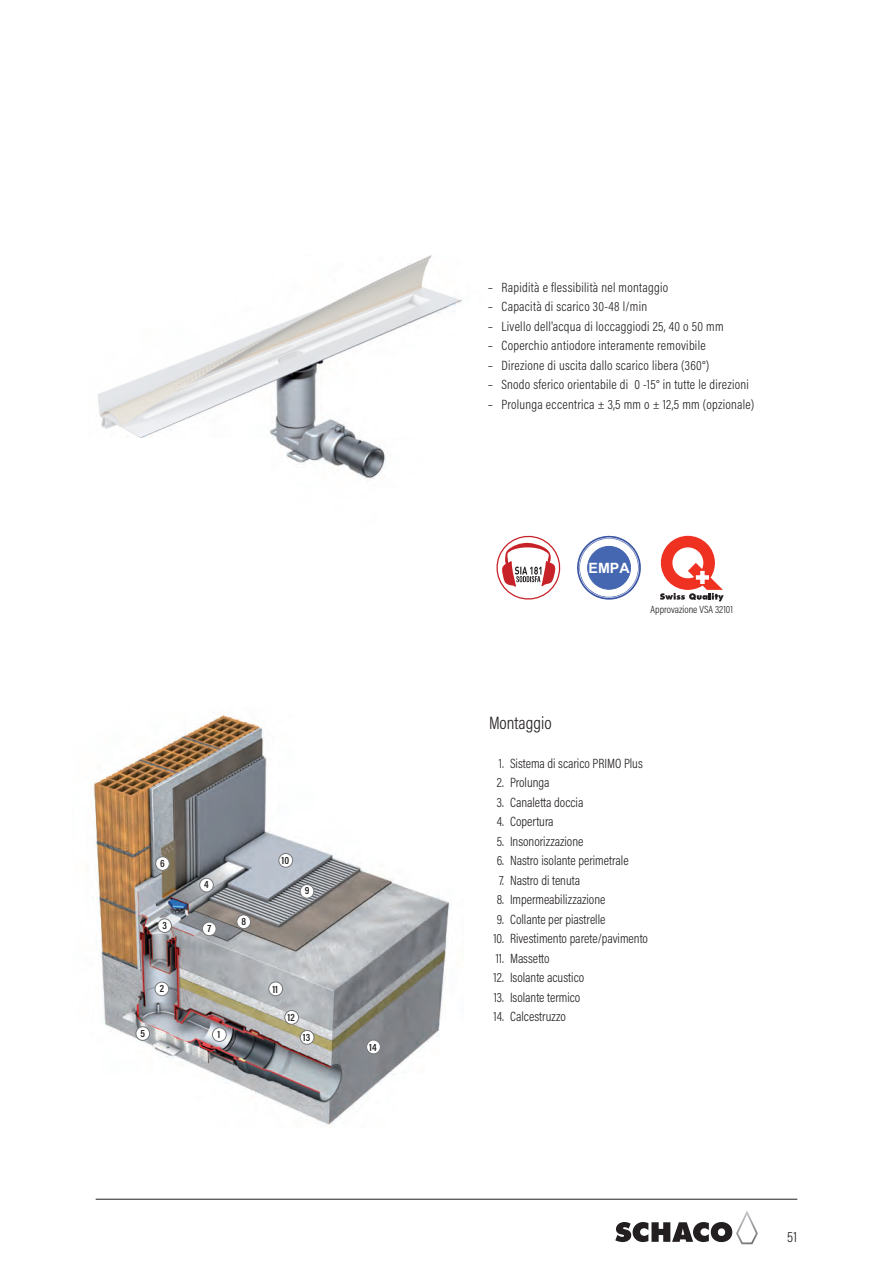
<style>
.page{position:relative;width:893px;height:1263px;background:#fff}
.page>*{position:absolute;margin:0;border:0;box-sizing:border-box;transform-origin:0 0}
.t1{font:300 18px "Acumin Pro Cond";color:#231f20}
.t2{font:300 15px "Acumin Pro Cond";color:#231f20}
.t3{font:700 14.25px "Arial";color:#fff}
.t4{font:300 13.5px "Acumin Pro Cond";letter-spacing:.01em;color:#231f20}
.t5{font:600 10.65px "Acumin Pro Cond";letter-spacing:.02em;color:#231f20}
.t6{font:300 10.5px "Acumin Pro Cond";color:#231f20}
</style>
<div class="page">
<hr style="left:96px;top:1199px;width:701px;height:1px;background:#231f20">
<svg style="left:615px;top:1211px;width:143px;height:33px"></svg>
<img style="left:276px;top:438px;width:110px;height:41px">
<svg style="left:660px;top:536px;width:64px;height:65px"></svg>
<img style="left:93px;top:712px;width:357px;height:414px">
<div style="left:158px;top:919px;width:13px;height:13px;background:#fff;border-radius:50%"></div>
<div style="left:157px;top:918px;width:15px;height:15px;border:1px solid #76787b;border-radius:50%"></div>
<div style="left:200px;top:878px;width:13px;height:14px;background:#fff;border-radius:50%"></div>
<div style="left:199px;top:878px;width:15px;height:14px;border:1px solid #76787b;border-radius:50%"></div>
<div style="left:202px;top:922px;width:14px;height:14px;background:#fff;border-radius:50%"></div>
<div style="left:202px;top:922px;width:14px;height:14px;border:1px solid #76787b;border-radius:50%"></div>
<div style="left:156px;top:857px;width:13px;height:13px;background:#fff;border-radius:50%"></div>
<div style="left:155px;top:856px;width:15px;height:15px;border:1px solid #76787b;border-radius:50%"></div>
<div style="left:237px;top:915px;width:14px;height:13px;background:#fff;border-radius:50%"></div>
<div style="left:237px;top:914px;width:14px;height:15px;border:1px solid #76787b;border-radius:50%"></div>
<div style="left:300px;top:884px;width:14px;height:14px;background:#fff;border-radius:50%"></div>
<div style="left:300px;top:884px;width:14px;height:14px;border:1px solid #76787b;border-radius:50%"></div>
<div style="left:279px;top:853px;width:14px;height:14px;background:#fff;border-radius:50%"></div>
<div style="left:279px;top:853px;width:14px;height:14px;border:1px solid #76787b;border-radius:50%"></div>
<div style="left:269px;top:982px;width:14px;height:14px;background:#fff;border-radius:50%"></div>
<div style="left:268px;top:982px;width:15px;height:14px;border:1px solid #76787b;border-radius:50%"></div>
<div style="left:155px;top:982px;width:14px;height:14px;background:#fff;border-radius:50%"></div>
<div style="left:155px;top:982px;width:14px;height:14px;border:1px solid #76787b;border-radius:50%"></div>
<div style="left:212px;top:1028px;width:14px;height:13px;background:#fff;border-radius:50%"></div>
<div style="left:212px;top:1027px;width:15px;height:15px;border:1px solid #76787b;border-radius:50%"></div>
<div style="left:136px;top:1027px;width:14px;height:13px;background:#fff;border-radius:50%"></div>
<div style="left:136px;top:1026px;width:14px;height:15px;border:1px solid #76787b;border-radius:50%"></div>
<div style="left:285px;top:1010px;width:14px;height:14px;background:#fff;border-radius:50%"></div>
<div style="left:284px;top:1010px;width:15px;height:14px;border:1px solid #76787b;border-radius:50%"></div>
<div style="left:300px;top:1030px;width:14px;height:14px;background:#fff;border-radius:50%"></div>
<div style="left:300px;top:1030px;width:14px;height:14px;border:1px solid #76787b;border-radius:50%"></div>
<div style="left:367px;top:1040px;width:13px;height:14px;background:#fff;border-radius:50%"></div>
<div style="left:366px;top:1040px;width:15px;height:14px;border:1px solid #76787b;border-radius:50%"></div>
<svg style="left:577px;top:536px;width:64px;height:64px"></svg>
<div style="left:588px;top:546px;width:43px;height:43px;background:#4566b0;border-radius:50%"></div>
<div style="left:587px;top:546px;width:44px;height:43px;border:1px solid #4566b0;border-radius:50%"></div>
<svg style="left:98px;top:255px;width:365px;height:183px"></svg>
<svg style="left:496px;top:536px;width:64px;height:64px"></svg>
<p class="t5" style="left:160px;top:856px;width:6px">6</p>
<p class="t5" style="left:162px;top:918px;width:6px">3</p>
<p class="t5" style="left:204px;top:877px;width:6px">4</p>
<p class="t5" style="left:207px;top:921px;width:5px">7</p>
<p class="t5" style="left:241px;top:914px;width:6px">8</p>
<p class="t5" style="left:281px;top:853px;width:9px">10</p>
<p class="t5" style="left:305px;top:884px;width:6px">9</p>
<p class="t5" style="left:160px;top:981px;width:6px">2</p>
<p class="t5" style="left:272px;top:982px;width:7px">11</p>
<p class="t5" style="left:140px;top:1026px;width:6px">5</p>
<p class="t5" style="left:217px;top:1027px;width:4px">1</p>
<p class="t5" style="left:287px;top:1010px;width:9px">12</p>
<p class="t5" style="left:303px;top:1030px;width:9px">13</p>
<p class="t5" style="left:369px;top:1040px;width:9px">14</p>
<p class="t4" style="left:488px;top:278px;width:182px">– Rapidità e flessibilità nel montaggio</p>
<p class="t4" style="left:488px;top:298px;width:161px">– Capacità di scarico 30-48 l/min</p>
<p class="t4" style="left:488px;top:317px;width:237px">– Livello dell'acqua di loccaggiodi 25, 40 o 50 mm</p>
<p class="t4" style="left:488px;top:337px;width:219px">– Coperchio antiodore interamente removibile</p>
<p class="t4" style="left:488px;top:356px;width:223px">– Direzione di uscita dallo scarico libera (360°)</p>
<p class="t4" style="left:488px;top:376px;width:262px">– Snodo sferico orientabile di 0 -15° in tutte le direzioni</p>
<p class="t4" style="left:488px;top:395px;width:268px">– Prolunga eccentrica ± 3,5 mm o ± 12,5 mm (opzionale)</p>
<p class="t3" style="left:589px;top:560px;width:43px">EMPA</p>
<p class="t6" style="left:651px;top:603px;width:84px">Approvazione VSA 32101</p>
<h1 class="t1" style="left:489px;top:711px;width:64px">Montaggio</h1>
<p class="t4" style="left:499px;top:754px;width:145px">1. Sistema di scarico PRIMO Plus</p>
<p class="t4" style="left:497px;top:774px;width:54px">2. Prolunga</p>
<p class="t4" style="left:497px;top:793px;width:88px">3. Canaletta doccia</p>
<p class="t4" style="left:497px;top:813px;width:58px">4. Copertura</p>
<p class="t4" style="left:497px;top:832px;width:88px">5. Insonorizzazione</p>
<p class="t4" style="left:497px;top:852px;width:133px">6. Nastro isolante perimetrale</p>
<p class="t4" style="left:499px;top:871px;width:83px">7. Nastro di tenuta</p>
<p class="t4" style="left:497px;top:891px;width:110px">8. Impermeabilizzazione</p>
<p class="t4" style="left:497px;top:910px;width:110px">9. Collante per piastrelle</p>
<p class="t4" style="left:493px;top:930px;width:156px">10. Rivestimento parete/pavimento</p>
<p class="t4" style="left:496px;top:949px;width:55px">11. Massetto</p>
<p class="t4" style="left:494px;top:969px;width:92px">12. Isolante acustico</p>
<p class="t4" style="left:494px;top:988px;width:88px">13. Isolante termico</p>
<p class="t4" style="left:493px;top:1008px;width:74px">14. Calcestruzzo</p>
<p class="t2" style="left:787px;top:1227px;width:12px">51</p>
</div>
